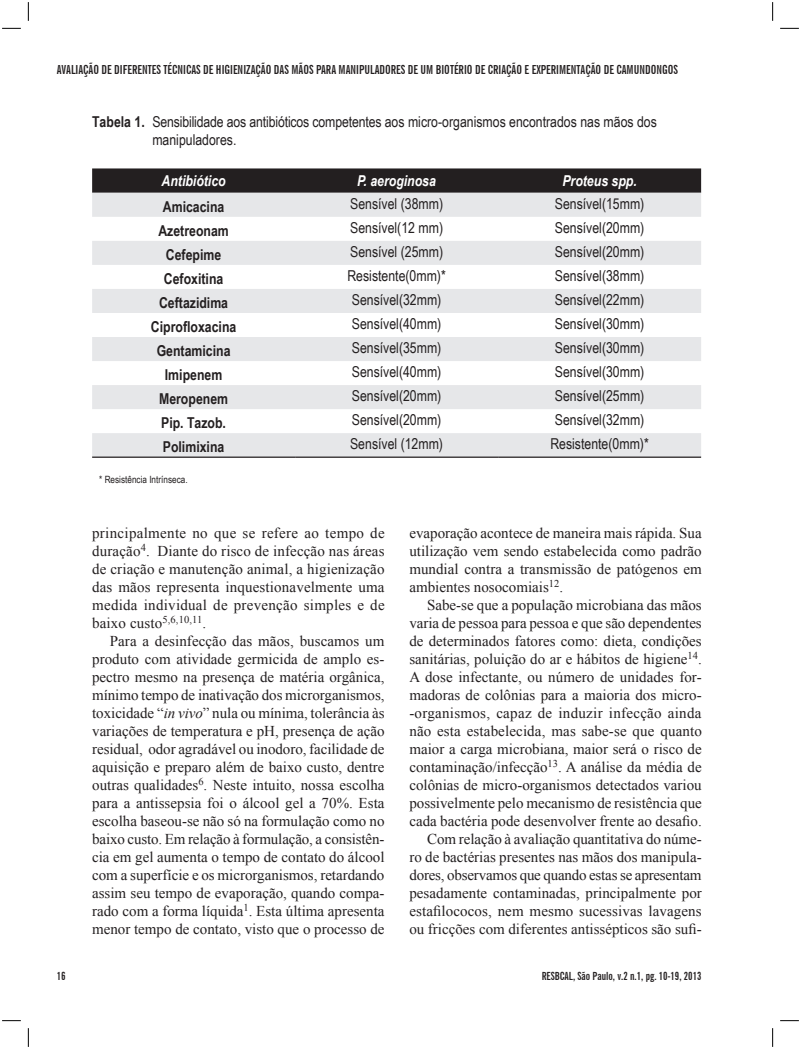
<style>
.page{position:relative;width:801px;height:1049px;background:#fff}
.page>*{position:absolute;margin:0;border:0;box-sizing:border-box;transform-origin:0 0}
.t1{font:15px/18px "Times New Roman";color:#231f20;text-align:justify}
.t2{font:15px/18px "Arial Narrow";color:#231f20}
.t3{font:700 15px "Arial Narrow";color:#231f20}
.t4{font:italic 700 15px "Arial Narrow";color:#fff}
.t5{font:700 extra-condensed 12.5px "News Gothic BT";color:#231f20}
.t6{font:700 extra-condensed 11.25px "News Gothic BT";color:#231f20}
.t7{font:10px "Arial Narrow";color:#231f20}
.s1{font-weight:700}
.s2{font-style:italic}
</style>
<div class="page">
<svg style="left:92px;top:168px;width:609px;height:25px;background:#2a2627"></svg>
<svg style="left:92px;top:193px;width:609px;height:263px;fill:#e6e7e9"></svg>
<hr style="left:92px;top:456px;width:203px;height:2px;background:#231f20">
<hr style="left:295px;top:456px;width:203px;height:2px;background:#231f20">
<hr style="left:498px;top:456px;width:203px;height:2px;background:#231f20">
<svg style="left:2px;top:28px;width:19px;height:1px"></svg>
<svg style="left:780px;top:28px;width:19px;height:1px"></svg>
<svg style="left:2px;top:1020px;width:19px;height:1px"></svg>
<svg style="left:780px;top:1020px;width:19px;height:1px"></svg>
<svg style="left:28px;top:2px;width:1px;height:19px"></svg>
<svg style="left:28px;top:1028px;width:1px;height:19px"></svg>
<svg style="left:772px;top:2px;width:1px;height:19px"></svg>
<svg style="left:772px;top:1028px;width:1px;height:19px"></svg>
<p class="t5" style="left:57px;top:62px;width:623px">AVALIAÇÃO DE DIFERENTES TÉCNICAS DE HIGIENIZAÇÃO DAS MÃOS PARA MANIPULADORES DE UM BIOTÉRIO DE CRIAÇÃO E EXPERIMENTAÇÃO DE CAMUNDONGOS</p>
<p class="t2" style="left:152px;top:113px;width:506px;text-indent:-60px"><span class="s1">Tabela 1.</span> Sensibilidade aos antibióticos competentes aos micro-organismos encontrados nas mãos dos manipuladores.</p>
<p class="t4" style="left:161px;top:169px;width:66px">Antibiótico</p>
<p class="t4" style="left:357px;top:169px;width:80px">P. aeroginosa</p>
<p class="t4" style="left:562px;top:169px;width:76px">Proteus spp.</p>
<p class="t3" style="left:163px;top:195px;width:63px">Amicacina</p>
<p class="t2" style="left:350px;top:194px;width:94px">Sensível (38mm)</p>
<p class="t2" style="left:555px;top:194px;width:91px">Sensível(15mm)</p>
<p class="t3" style="left:158px;top:219px;width:72px">Azetreonam</p>
<p class="t2" style="left:350px;top:218px;width:94px">Sensível(12 mm)</p>
<p class="t2" style="left:555px;top:218px;width:91px">Sensível(20mm)</p>
<p class="t3" style="left:166px;top:243px;width:57px">Cefepime</p>
<p class="t2" style="left:350px;top:242px;width:94px">Sensível (25mm)</p>
<p class="t2" style="left:555px;top:242px;width:91px">Sensível(20mm)</p>
<p class="t3" style="left:164px;top:267px;width:61px">Cefoxitina</p>
<p class="t2" style="left:347px;top:266px;width:100px">Resistente(0mm)*</p>
<p class="t2" style="left:555px;top:266px;width:91px">Sensível(38mm)</p>
<p class="t3" style="left:159px;top:291px;width:71px">Ceftazidima</p>
<p class="t2" style="left:352px;top:290px;width:91px">Sensível(32mm)</p>
<p class="t2" style="left:555px;top:290px;width:91px">Sensível(22mm)</p>
<p class="t3" style="left:151px;top:315px;width:87px">Ciprofloxacina</p>
<p class="t2" style="left:352px;top:314px;width:91px">Sensível(40mm)</p>
<p class="t2" style="left:555px;top:314px;width:91px">Sensível(30mm)</p>
<p class="t3" style="left:157px;top:339px;width:75px">Gentamicina</p>
<p class="t2" style="left:352px;top:338px;width:91px">Sensível(35mm)</p>
<p class="t2" style="left:555px;top:338px;width:91px">Sensível(30mm)</p>
<p class="t3" style="left:165px;top:363px;width:59px">Imipenem</p>
<p class="t2" style="left:352px;top:362px;width:91px">Sensível(40mm)</p>
<p class="t2" style="left:555px;top:362px;width:91px">Sensível(30mm)</p>
<p class="t3" style="left:159px;top:387px;width:71px">Meropenem</p>
<p class="t2" style="left:352px;top:386px;width:91px">Sensível(20mm)</p>
<p class="t2" style="left:555px;top:386px;width:91px">Sensível(25mm)</p>
<p class="t3" style="left:161px;top:411px;width:66px">Pip. Tazob.</p>
<p class="t2" style="left:352px;top:410px;width:91px">Sensível(20mm)</p>
<p class="t2" style="left:555px;top:410px;width:91px">Sensível(32mm)</p>
<p class="t3" style="left:163px;top:435px;width:63px">Polimixina</p>
<p class="t2" style="left:350px;top:434px;width:94px">Sensível (12mm)</p>
<p class="t2" style="left:550px;top:434px;width:100px">Resistente(0mm)*</p>
<p class="t7" style="left:99px;top:472px;width:90px">* Resistência Intrínseca.</p>
<p class="t1" style="left:92px;top:524px;width:294px">principalmente no que se refere ao tempo de duração<sup>4</sup>. Diante do risco de infecção nas áreas de criação e manutenção animal, a higienização das mãos representa inquestionavelmente uma medida individual de prevenção simples e de baixo custo<sup>5,6,10,11</sup>.</p>
<p class="t1" style="left:92px;top:632px;width:294px;text-indent:18px">Para a desinfecção das mãos, buscamos um produto com atividade germicida de amplo es&shy;pectro mesmo na presença de matéria orgânica, mínimo tempo de inativação dos microrganismos, toxicidade “<span class="s2">in vivo</span>” nula ou mínima, tolerância às variações de temperatura e pH, presença de ação residual, odor agradável ou inodoro, facilidade de aquisição e preparo além de baixo custo, dentre outras qualidades<sup>6</sup>. Neste intuito, nossa escolha para a antissepsia foi o álcool gel a 70%. Esta escolha baseou-se não só na formulação como no baixo custo. Em relação à formulação, a consistên&shy;cia em gel aumenta o tempo de contato do álcool com a superfície e os microrganismos, retardando assim seu tempo de evaporação, quando compa&shy;rado com a forma líquida<sup>1</sup>. Esta última apresenta menor tempo de contato, visto que o processo de</p>
<p class="t1" style="left:409px;top:524px;width:294px">evaporação acontece de maneira mais rápida. Sua utilização vem sendo estabelecida como padrão mundial contra a transmissão de patógenos em ambientes nosocomiais<sup>12</sup>.</p>
<p class="t1" style="left:409px;top:596px;width:294px;text-align:right">Sabe-se que a população microbiana das mãos varia de pessoa para pessoa e que são dependentes de determinados fatores como: dieta, condições sanitárias, poluição do ar e hábitos de higiene<sup>14</sup>.<br>A dose infectante, ou número de unidades for&shy;madoras de colônias para a maioria dos micro--organismos, capaz de induzir infecção ainda não esta estabelecida, mas sabe-se que quanto maior a carga microbiana, maior será o risco de contaminação/infecção<sup>13</sup>. A análise da média de colônias de micro-organismos detectados variou possivelmente pelo mecanismo de resistência que cada bactéria pode desenvolver frente ao desafio.<br>Com relação à avaliação quantitativa do núme-<br>ro de bactérias presentes nas mãos dos manipula&shy;dores, observamos que quando estas se apresentam pesadamente contaminadas, principalmente por estafilococos, nem mesmo sucessivas lavagens ou fricções com diferentes antissépticos são sufi-</p>
<p class="t6" style="left:57px;top:969px;width:10px">16</p>
<p class="t6" style="left:542px;top:969px;width:161px">RESBCAL, São Paulo, v.2 n.1, pg. 10-19, 2013</p>
</div>
